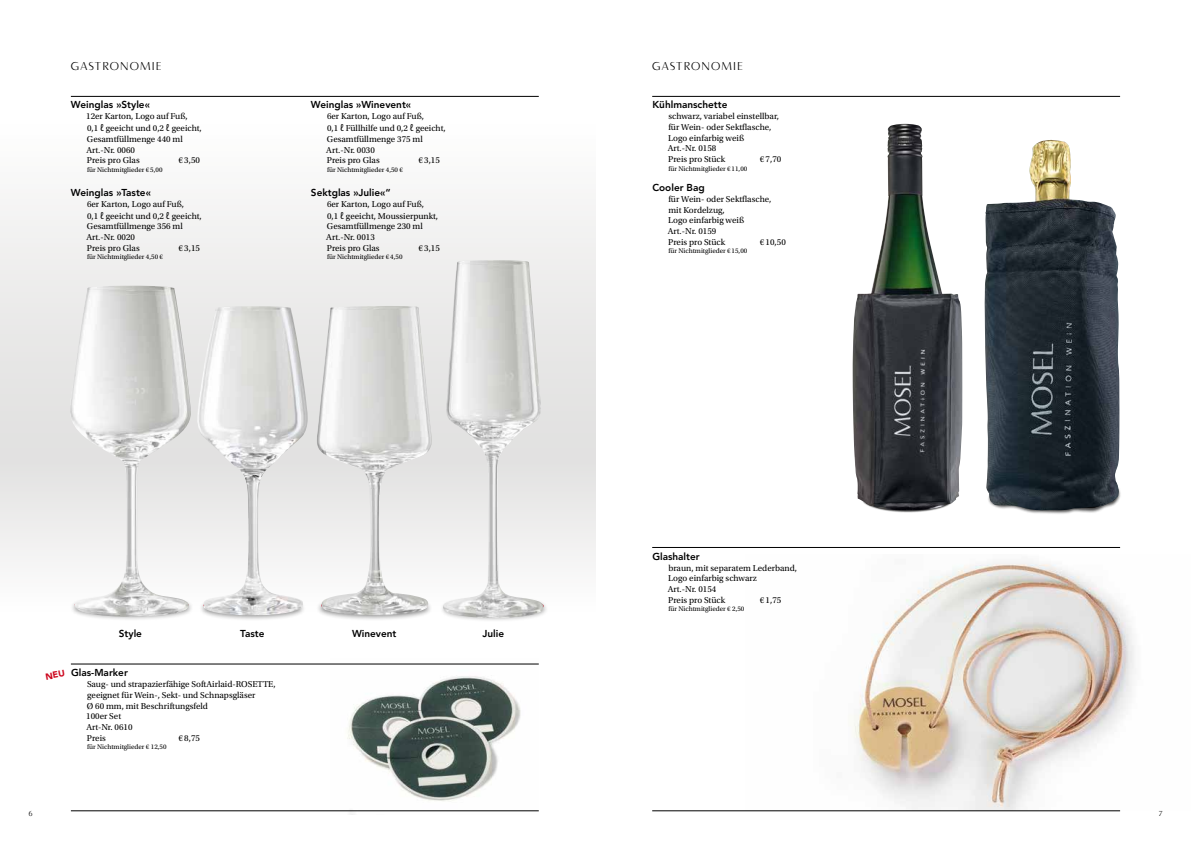
<style>
.page{position:relative;width:1191px;height:842px;background:#fff}
.page>*{position:absolute;margin:0;border:0;box-sizing:border-box;transform-origin:0 0}
.t1{font:300 11px "Accent Graphic";letter-spacing:.1em;color:#000}
.t2{font:800 10px "Avenir LT Std";color:#000}
.t3{font:9px/10.8px "Utopia Std";color:#000}
.t4{font:7px "Utopia Std";color:#000}
.t5{font:300 7px "Accent Graphic";color:#000}
.s1{font-family:"Myriad Pro";font-stretch:condensed;font-size:10px}
</style>
<div class="page">
<svg style="left:0;top:205px;width:595px;height:357px"></svg>
<div style="left:198px;top:595px;width:108px;height:27px;background:#000;opacity:.5"></div>
<img style="left:197px;top:306px;width:111px;height:309px">
<div style="left:69px;top:594px;width:125px;height:27px;background:#000;opacity:.5"></div>
<img style="left:70px;top:286px;width:121px;height:331px">
<div style="left:439px;top:595px;width:110px;height:27px;background:#000;opacity:.5"></div>
<div style="left:445px;top:598px;width:99px;height:16px;background:#ca848a;border-radius:50%"></div>
<img style="left:443px;top:260px;width:100px;height:358px">
<img style="left:854px;top:562px;width:280px;height:249px">
<div style="left:861px;top:485px;width:93px;height:28px;background:#000;opacity:.75"></div>
<img style="left:852px;top:124px;width:110px;height:386px">
<div style="left:987px;top:471px;width:134px;height:44px;background:#000;opacity:.75"></div>
<svg style="left:1119px;top:471px;width:1px;height:38px"></svg>
<img style="left:984px;top:141px;width:135px;height:369px">
<div style="left:316px;top:595px;width:117px;height:27px;background:#000;opacity:.5"></div>
<img style="left:317px;top:306px;width:115px;height:309px">
<img style="left:331px;top:663px;width:208px;height:151px">
<hr style="left:652px;top:547px;width:468px;height:1px;background:#000">
<hr style="left:71px;top:664px;width:468px;height:1px;background:#000">
<hr style="left:652px;top:810px;width:468px;height:1px;background:#000">
<hr style="left:71px;top:810px;width:468px;height:1px;background:#000">
<hr style="left:652px;top:96px;width:468px;height:1px;background:#000">
<hr style="left:71px;top:96px;width:468px;height:1px;background:#000">
<p class="t1" style="left:71px;top:58px;width:92px">GASTRONOMIE</p>
<p class="t2" style="left:71px;top:99px;width:80px">Weinglas »Style«</p>
<p class="t3" style="left:86px;top:110px;width:117px;line-height:12px">12er Karton, Logo auf Fuß,<br>0,1 <span class="s1">ℓ</span> geeicht und 0,2 <span class="s1">ℓ</span> geeicht,</p>
<p class="t3" style="left:86px;top:134px;width:98px">Gesamtfüllmenge 440 ml<br>Art.-Nr. 0060<br>Preis pro Glas</p>
<p class="t3" style="left:179px;top:155px;width:23px">€3,50</p>
<p class="t4" style="left:87px;top:166px;width:77px">für Nichtmitglieder € 5,00</p>
<p class="t2" style="left:71px;top:186px;width:81px">Weinglas »Taste«</p>
<p class="t3" style="left:87px;top:198px;width:116px;line-height:12px">6er Karton, Logo auf Fuß,<br>0,1 <span class="s1">ℓ</span> geeicht und 0,2 <span class="s1">ℓ</span> geeicht,</p>
<p class="t3" style="left:86px;top:221px;width:98px">Gesamtfüllmenge 356 ml<br>Art.-Nr. 0020<br>Preis pro Glas</p>
<p class="t3" style="left:179px;top:243px;width:23px">€3,15</p>
<p class="t4" style="left:87px;top:253px;width:77px">für Nichtmitglieder 4,50 €</p>
<p class="t2" style="left:311px;top:99px;width:102px">Weinglas »Winevent«</p>
<p class="t3" style="left:327px;top:110px;width:120px;line-height:12px">6er Karton, Logo auf Fuß,<br>0,1 <span class="s1">ℓ</span> Füllhilfe und 0,2 <span class="s1">ℓ</span> geeicht,</p>
<p class="t3" style="left:326px;top:134px;width:98px">Gesamtfüllmenge 375 ml<br>Art.-Nr. 0030<br>Preis pro Glas</p>
<p class="t3" style="left:418px;top:155px;width:23px">€3,15</p>
<p class="t4" style="left:327px;top:166px;width:77px">für Nichtmitglieder 4,50 €</p>
<p class="t2" style="left:311px;top:186px;width:81px">Sektglas »Julie«“</p>
<p class="t3" style="left:327px;top:198px;width:113px;line-height:12px">6er Karton, Logo auf Fuß,<br>0,1 <span class="s1">ℓ</span> geeicht, Moussierpunkt,</p>
<p class="t3" style="left:326px;top:221px;width:98px">Gesamtfüllmenge 230 ml<br>Art.-Nr. 0013<br>Preis pro Glas</p>
<p class="t3" style="left:418px;top:243px;width:23px">€3,15</p>
<p class="t4" style="left:327px;top:253px;width:77px">für Nichtmitglieder € 4,50</p>
<p class="t2" style="left:119px;top:627px;width:25px">Style</p>
<p class="t2" style="left:240px;top:627px;width:26px">Taste</p>
<p class="t2" style="left:352px;top:627px;width:46px">Winevent</p>
<p class="t2" style="left:482px;top:627px;width:23px">Julie</p>
<p class="t2" style="left:71px;top:667px;width:58px">Glas-Marker</p>
<p class="t3" style="left:86px;top:679px;width:191px">Saug- und strapazierfähige SoftAirlaid-ROSETTE, geeignet für Wein-, Sekt- und Schnapsgläser<br>Ø 60 mm, mit Beschriftungsfeld<br>100er Set<br>Art-Nr. 0610<br>Preis</p>
<p class="t3" style="left:179px;top:733px;width:23px">€8,75</p>
<p class="t4" style="left:87px;top:743px;width:81px">für Nichtmitglieder € 12,50</p>
<p class="t1" style="left:652px;top:58px;width:92px">GASTRONOMIE</p>
<p class="t2" style="left:652px;top:99px;width:76px">Kühlmanschette</p>
<p class="t3" style="left:667px;top:111px;width:113px">schwarz, variabel einstellbar, für Wein- oder Sektflasche,<br>Logo einfarbig weiß<br>Art.-Nr. 0158<br>Preis pro Stück</p>
<p class="t3" style="left:760px;top:154px;width:23px">€7,70</p>
<p class="t4" style="left:668px;top:165px;width:80px">für Nichtmitglieder € 11,00</p>
<p class="t2" style="left:652px;top:182px;width:54px">Cooler Bag</p>
<p class="t3" style="left:667px;top:194px;width:105px">für Wein- oder Sektflasche, mit Kordelzug,<br>Logo einfarbig weiß<br>Art.-Nr. 0159<br>Preis pro Stück</p>
<p class="t3" style="left:760px;top:237px;width:27px">€10,50</p>
<p class="t4" style="left:668px;top:247px;width:80px">für Nichtmitglieder € 15,00</p>
<p class="t2" style="left:652px;top:550px;width:49px">Glashalter</p>
<p class="t3" style="left:667px;top:562px;width:131px">braun, mit separatem Lederband,<br>Logo einfarbig schwarz<br>Art.-Nr. 0154<br>Preis pro Stück</p>
<p class="t3" style="left:760px;top:595px;width:23px">€1,75</p>
<p class="t4" style="left:668px;top:605px;width:77px">für Nichtmitglieder € 2,50</p>
<p class="t5" style="left:28px;top:808px;width:6px">6</p>
<p class="t5" style="left:1158px;top:808px;width:6px">7</p>
</div>
